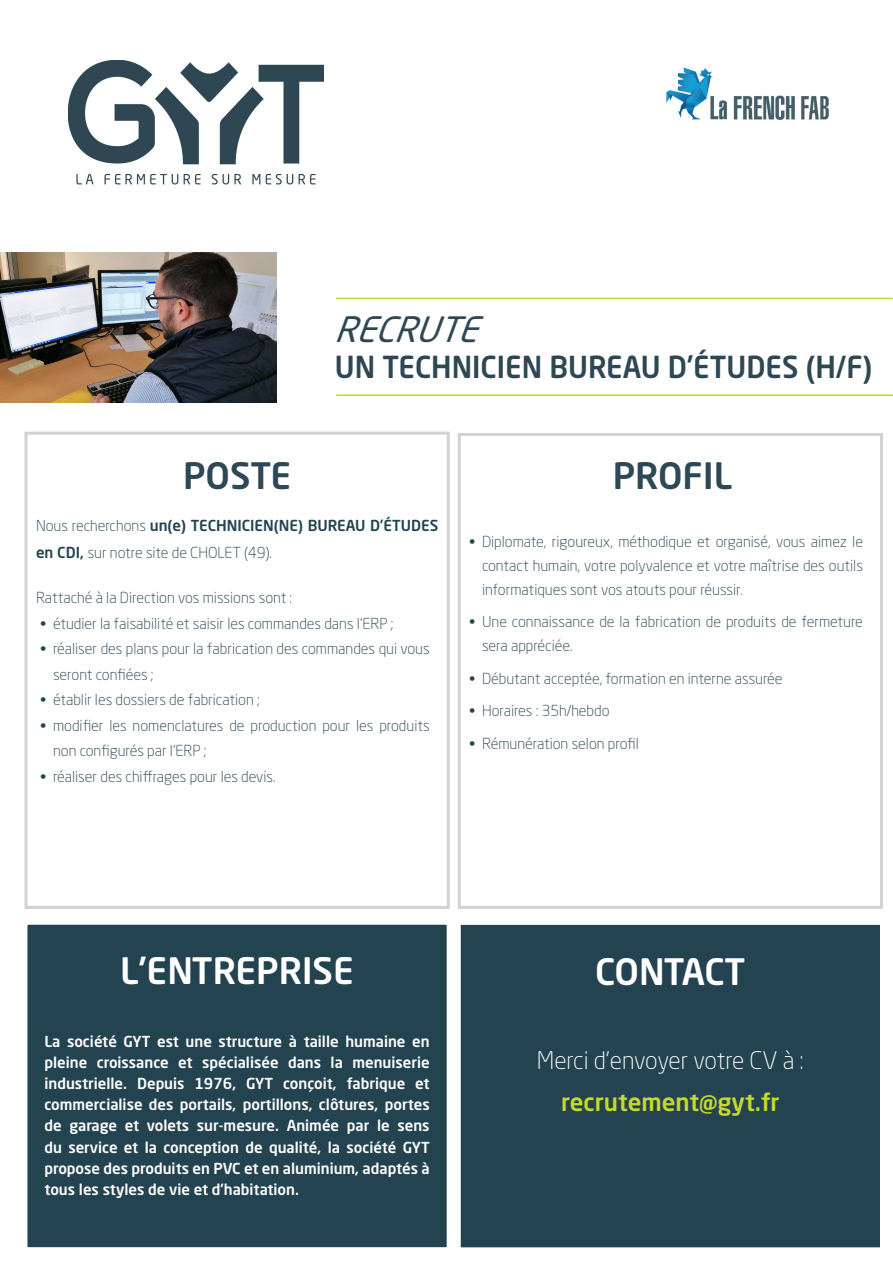
<style>
.page{position:relative;width:893px;height:1263px;background:#fff}
.page>*{position:absolute;margin:0;border:0;box-sizing:border-box;transform-origin:0 0}
.t1{font:500 36px "Neo Sans W1 G";color:#fff}
.t2{font:500 36px "Neo Sans W1 G";color:#2e4855}
.t3{font:500 36px "Neo Sans W1 G";letter-spacing:-.02em;color:#fff}
.t4{font:italic 34.5px "Neo Sans W1 G";color:#2f4753}
.t5{font:500 30px "Neo Sans W1 G";color:#2f4753;scale:.96 1}
.t6{font:300 24px "Neo Sans W1 G";letter-spacing:-.02em;color:#fff}
.t7{font:500 24px "Neo Sans W1 G";color:#c6d92d}
.t8{font:300 15px/24px "Neo Sans W1 G";color:#244350}
.t9{font:500 15px/21px "Neo Sans W1 G";color:#fff;text-align:justify}
.s1{font-weight:500}
</style>
<div class="page">
<img style="left:68px;top:60px;width:255px;height:125px">
<img style="left:666px;top:67px;width:163px;height:53px">
<div style="left:458px;top:433px;width:425px;height:476px;border:3px solid #d1d2d4"></div>
<div style="left:25px;top:432px;width:425px;height:477px;border:3px solid #d1d2d4"></div>
<hr style="left:336px;top:394px;width:557px;height:2px;background:#c6d92d">
<hr style="left:336px;top:298px;width:557px;height:1px;background:#c6d92d">
<img style="left:1px;top:253px;width:276px;height:150px">
<div style="left:26px;top:923px;width:422px;height:326px;background:#244350"></div>
<div style="left:24px;top:922px;width:426px;height:328px;border:3px solid #fff"></div>
<div style="left:459px;top:923px;width:422px;height:326px;background:#244350"></div>
<div style="left:458px;top:922px;width:425px;height:328px;border:3px solid #fff"></div>
<p class="t4" style="left:334px;top:308px;width:159px">RECRUTE</p>
<p class="t5" style="left:335px;top:348px;width:562px">UN TECHNICIEN BUREAU D’ÉTUDES (H/F)</p>
<p class="t2" style="left:183px;top:453px;width:110px">POSTE</p>
<p class="t8" style="left:36px;top:512px;width:404px;line-height:27px">Nous recherchons <span class="s1">un(e) TECHNICIEN(NE) BUREAU D’ÉTUDES en CDI,</span> sur notre site de CHOLET (49).</p>
<p class="t8" style="left:36px;top:585px;width:258px">Rattaché à la Direction vos missions sont :</p>
<p class="t8" style="left:40px;top:611px;width:355px">• étudier la faisabilité et saisir les commandes dans l’ERP ;</p>
<p class="t8" style="left:53px;top:636px;width:378px;line-height:25.5px;text-indent:-13px">• réaliser des plans pour la fabrication des commandes qui vous seront confiées ;</p>
<p class="t8" style="left:40px;top:687px;width:221px">• établir les dossiers de fabrication ;</p>
<p class="t8" style="left:53px;top:712px;width:378px;line-height:25.5px;text-indent:-13px">• modifier les nomenclatures de production pour les produits non configurés par l’ERP ;</p>
<p class="t8" style="left:40px;top:764px;width:237px">• réaliser des chiffrages pour les devis.</p>
<p class="t2" style="left:613px;top:453px;width:121px">PROFIL</p>
<p class="t8" style="left:482px;top:529px;width:382px;text-align:justify;text-indent:-13px">• Diplomate, rigoureux, méthodique et organisé, vous aimez le contact humain, votre polyvalence et votre maîtrise des outils informatiques sont vos atouts pour réussir.</p>
<p class="t8" style="left:482px;top:610px;width:382px;text-indent:-13px">• Une connaissance de la fabrication de produits de fermeture sera appréciée.</p>
<p class="t8" style="left:469px;top:666px;width:315px">• Débutant acceptée, formation en interne assurée</p>
<p class="t8" style="left:469px;top:699px;width:142px">• Horaires : 35h/hebdo</p>
<p class="t8" style="left:469px;top:731px;width:171px">• Rémunération selon profil</p>
<p class="t1" style="left:120px;top:948px;width:235px">L’ENTREPRISE</p>
<p class="t9" style="left:44px;top:1031px;width:387px">La société GYT est une structure à taille humaine en pleine croissance et spécialisée dans la menuiserie industrielle. Depuis 1976, GYT conçoit, fabrique et commercialise des portails, portillons, clôtures, portes de garage et volets sur-mesure. Animée par le sens du service et la conception de qualité, la société GYT propose des produits en PVC et en aluminium, adaptés à tous les styles de vie et d’habitation.</p>
<p class="t3" style="left:595px;top:949px;width:152px">CONTACT</p>
<p class="t6" style="left:537px;top:1045px;width:268px">Merci d’envoyer votre CV à :</p>
<p class="t7" style="left:561px;top:1087px;width:220px">recrutement@gyt.fr</p>
</div>
